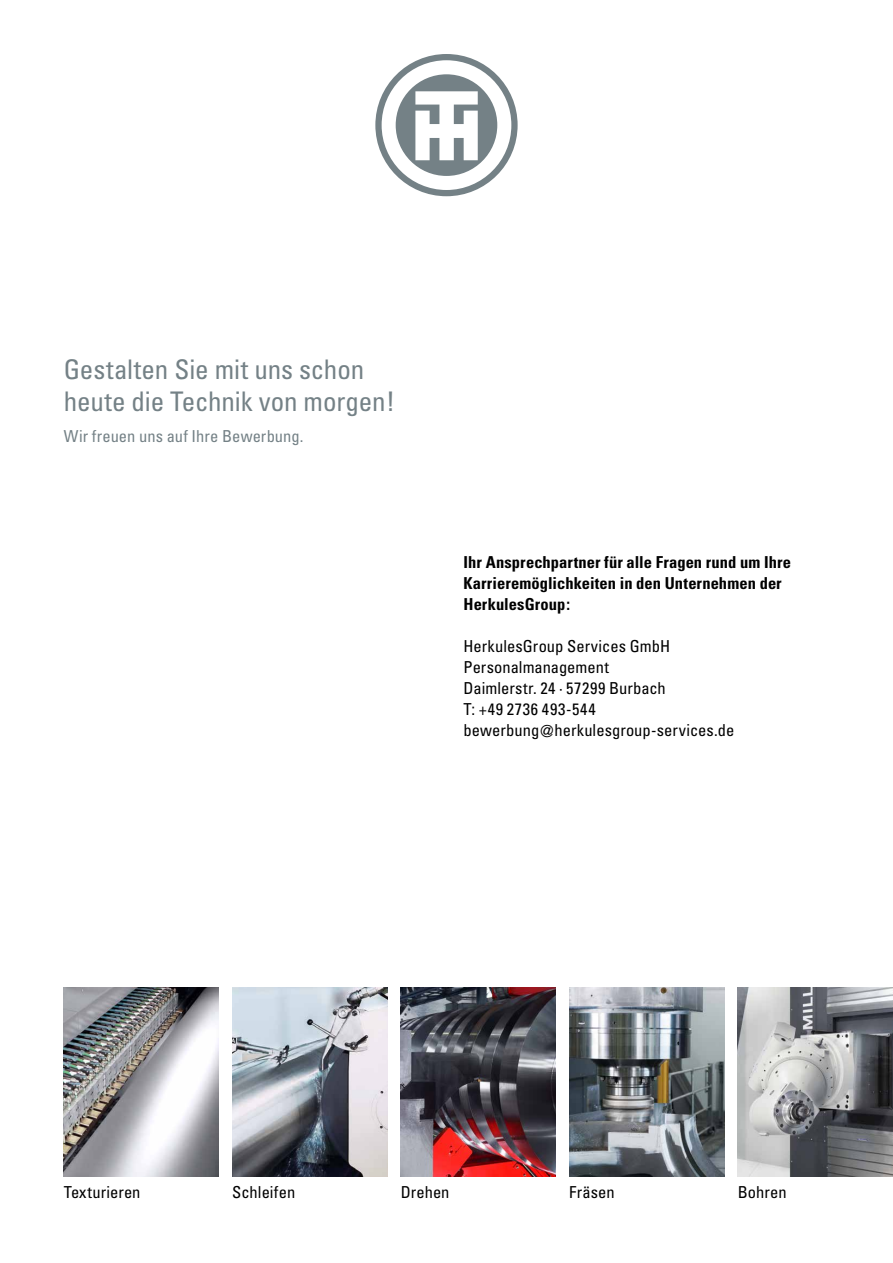
<style>
.page{position:relative;width:893px;height:1263px;background:#fff}
.page>*{position:absolute;margin:0;border:0;box-sizing:border-box;transform-origin:0 0}
.t1{font:condensed 27px/32.4px "Univers";letter-spacing:-.005em;color:#748186}
.t2{font:condensed 16.5px/21px "Univers";color:#000}
.t3{font:700 condensed 16.5px/21px "Univers";letter-spacing:.005em;color:#000}
.t4{font:condensed 16.5px "Univers";color:#748186}
</style>
<div class="page">
<img style="left:738px;top:988px;width:155px;height:189px">
<img style="left:569px;top:988px;width:155px;height:189px">
<img style="left:401px;top:988px;width:155px;height:189px">
<img style="left:232px;top:988px;width:155px;height:189px">
<img style="left:64px;top:988px;width:155px;height:189px">
<svg style="left:375px;top:54px;width:143px;height:142px"></svg>
<h1 class="t1" style="left:64px;top:353px;width:333px">Gestalten Sie mit uns schon heute die Technik von morgen!</h1>
<p class="t4" style="left:64px;top:425px;width:241px">Wir freuen uns auf Ihre Bewerbung.</p>
<p class="t3" style="left:463px;top:551px;width:329px">Ihr Ansprechpartner für alle Fragen rund um Ihre<br>Karrieremöglichkeiten in den Unternehmen der<br>HerkulesGroup:</p>
<p class="t2" style="left:463px;top:635px;width:272px">HerkulesGroup Services GmbH<br>Personalmanagement<br>Daimlerstr. 24 · 57299 Burbach<br>T: +49 2736 493-544 bewerbung@herkulesgroup-services.de</p>
<p class="t2" style="left:64px;top:1181px;width:78px">Texturieren</p>
<p class="t2" style="left:232px;top:1181px;width:64px">Schleifen</p>
<p class="t2" style="left:401px;top:1181px;width:50px">Drehen</p>
<p class="t2" style="left:569px;top:1181px;width:47px">Fräsen</p>
<p class="t2" style="left:738px;top:1181px;width:50px">Bohren</p>
</div>
